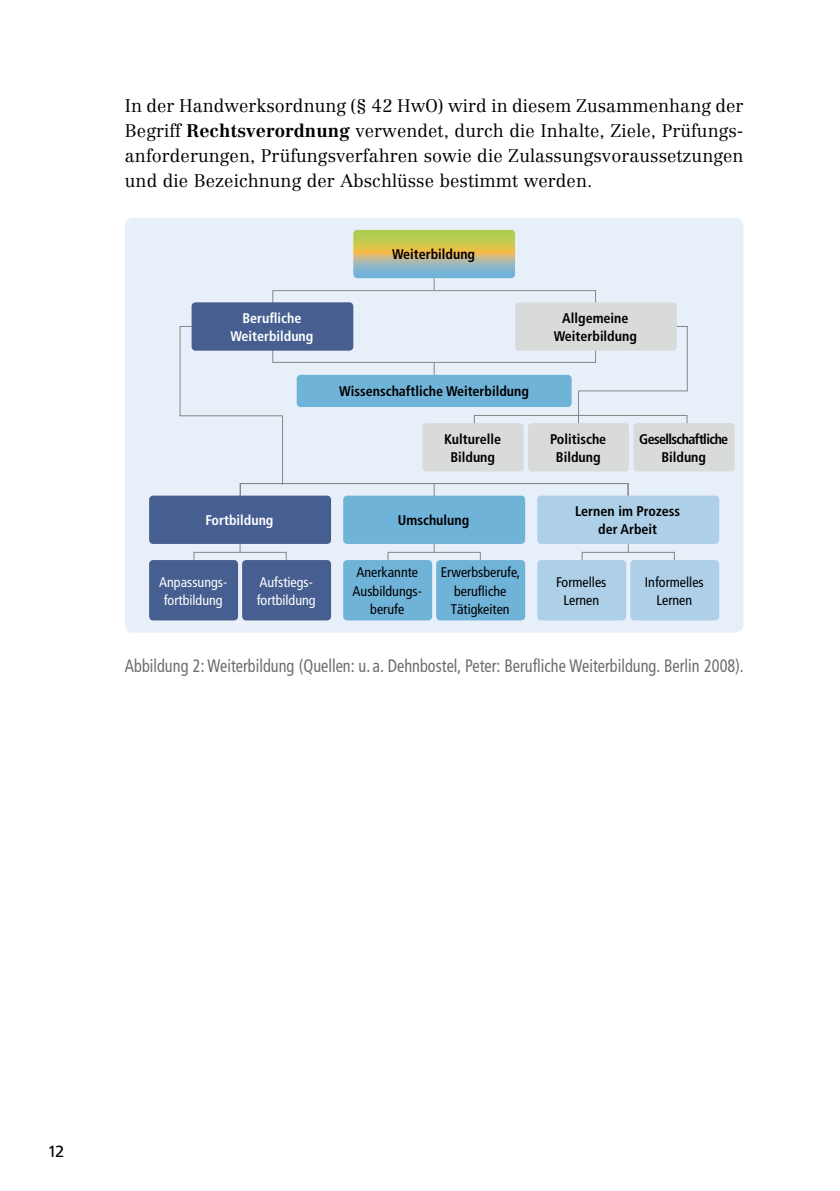
<style>
.page{position:relative;width:840px;height:1191px;background:#fff}
.page>*{position:absolute;margin:0;border:0;box-sizing:border-box;transform-origin:0 0}
.t1{font:300 18px/25px "Centennial";letter-spacing:.005em;color:#000;text-align:justify}
.t2{font:condensed 18px "Frutiger";color:#6e6e6e;scale:.9 1}
.t3{font:16px "Frutiger BQ";color:#000}
.t4{font:700 condensed 14px/18px "Frutiger";color:#000;text-align:center}
.t5{font:condensed 14px/18px "Frutiger";color:#000;text-align:center}
.t6{font:condensed 14px/18px "Frutiger";color:#fff}
.t7{font:700 condensed 14px/18px "Frutiger";color:#fff;text-align:center}
.t8{font:700 condensed 14px/18px "Frutiger";letter-spacing:-.045em;color:#000;text-align:center}
.s1{font-weight:700}
</style>
<div class="page">
<div style="left:125px;top:218px;width:618px;height:414px;background:#e7f0f8;border-radius:8px"></div>
<div style="left:296px;top:375px;width:275px;height:32px;background:#70b3d8;border-radius:4px"></div>
<div style="left:436px;top:560px;width:89px;height:60px;background:#70b3d8;border-radius:4px"></div>
<div style="left:630px;top:560px;width:88px;height:60px;background:#adcfe7;border-radius:4px"></div>
<div style="left:242px;top:560px;width:89px;height:60px;background:#465e90;border-radius:4px"></div>
<div style="left:343px;top:560px;width:89px;height:60px;background:#70b3d8;border-radius:4px"></div>
<div style="left:537px;top:560px;width:89px;height:60px;background:#adcfe7;border-radius:4px"></div>
<div style="left:149px;top:560px;width:89px;height:60px;background:#465e90;border-radius:4px"></div>
<div style="left:422px;top:423px;width:101px;height:48px;background:#d9dada;border-radius:4px"></div>
<div style="left:527px;top:423px;width:101px;height:48px;background:#d9dada;border-radius:4px"></div>
<div style="left:633px;top:423px;width:101px;height:48px;background:#d9dada;border-radius:4px"></div>
<div style="left:272px;top:290px;width:323px;height:73px;border:1px solid #868786"></div>
<svg style="left:353px;top:230px;width:161px;height:60px"></svg>
<svg style="left:433px;top:363px;width:1px;height:12px"></svg>
<svg style="left:179px;top:326px;width:104px;height:157px"></svg>
<svg style="left:577px;top:326px;width:110px;height:98px"></svg>
<hr style="left:433px;top:483px;width:1px;height:69px;background:#868786">
<div style="left:473px;top:415px;width:214px;height:8px;border:1px solid #868786"></div>
<div style="left:240px;top:483px;width:388px;height:13px;border:1px solid #868786"></div>
<div style="left:193px;top:552px;width:93px;height:8px;border:1px solid #868786"></div>
<div style="left:387px;top:552px;width:93px;height:8px;border:1px solid #868786"></div>
<div style="left:581px;top:552px;width:93px;height:8px;border:1px solid #868786"></div>
<div style="left:191px;top:302px;width:162px;height:49px;background:#465e90;border-radius:4px"></div>
<div style="left:343px;top:495px;width:182px;height:49px;background:#70b3d8;border-radius:4px"></div>
<div style="left:149px;top:495px;width:182px;height:49px;background:#465e90;border-radius:4px"></div>
<div style="left:537px;top:495px;width:181px;height:49px;background:#adcfe7;border-radius:4px"></div>
<div style="left:514px;top:302px;width:162px;height:49px;background:#d9dada;border-radius:4px"></div>
<p class="t1" style="left:125px;top:93px;width:620px">In der Handwerksordnung (§ 42 HwO) wird in diesem Zusammenhang der Begriff <span class="s1">Rechtsverordnung</span> verwendet, durch die Inhalte, Ziele, Prüfungs&shy;anforderungen, Prüfungsverfahren sowie die Zulassungsvoraussetzungen und die Bezeichnung der Abschlüsse bestimmt werden.</p>
<p class="t7" style="left:230px;top:309px;width:84px">Berufliche<br>Weiterbildung</p>
<p class="t4" style="left:392px;top:245px;width:84px">Weiterbildung</p>
<p class="t4" style="left:339px;top:382px;width:191px">Wissenschaftliche Weiterbildung</p>
<p class="t4" style="left:553px;top:309px;width:84px">Allgemeine<br>Weiterbildung</p>
<p class="t4" style="left:444px;top:430px;width:58px">Kulturelle<br>Bildung</p>
<p class="t4" style="left:550px;top:430px;width:58px">Politische<br>Bildung</p>
<p class="t8" style="left:639px;top:430px;width:90px">Gesellschaftliche<br>Bildung</p>
<p class="t7" style="left:205px;top:511px;width:69px">Fortbildung</p>
<p class="t4" style="left:397px;top:511px;width:73px">Umschulung</p>
<p class="t4" style="left:574px;top:502px;width:107px">Lernen im Prozess der Arbeit</p>
<p class="t6" style="left:159px;top:573px;width:69px;text-align:center">Anpassungs&shy;fortbildung</p>
<p class="t5" style="left:440px;top:564px;width:81px">Erwerbsberufe, berufliche<br>Tätigkeiten</p>
<p class="t5" style="left:644px;top:573px;width:60px">Informelles<br>Lernen</p>
<p class="t6" style="left:256px;top:573px;width:60px">Aufstiegs&shy;fortbildung</p>
<p class="t5" style="left:352px;top:564px;width:71px">Anerkannte<br>Ausbildungs&shy;berufe</p>
<p class="t5" style="left:556px;top:573px;width:52px">Formelles<br>Lernen</p>
<p class="t2" style="left:125px;top:655px;width:688px">Abbildung 2: Weiterbildung (Quellen: u. a. Dehnbostel, Peter: Berufliche Weiterbildung. Berlin 2008).</p>
<p class="t3" style="left:48px;top:1142px;width:18px">12</p>
</div>
